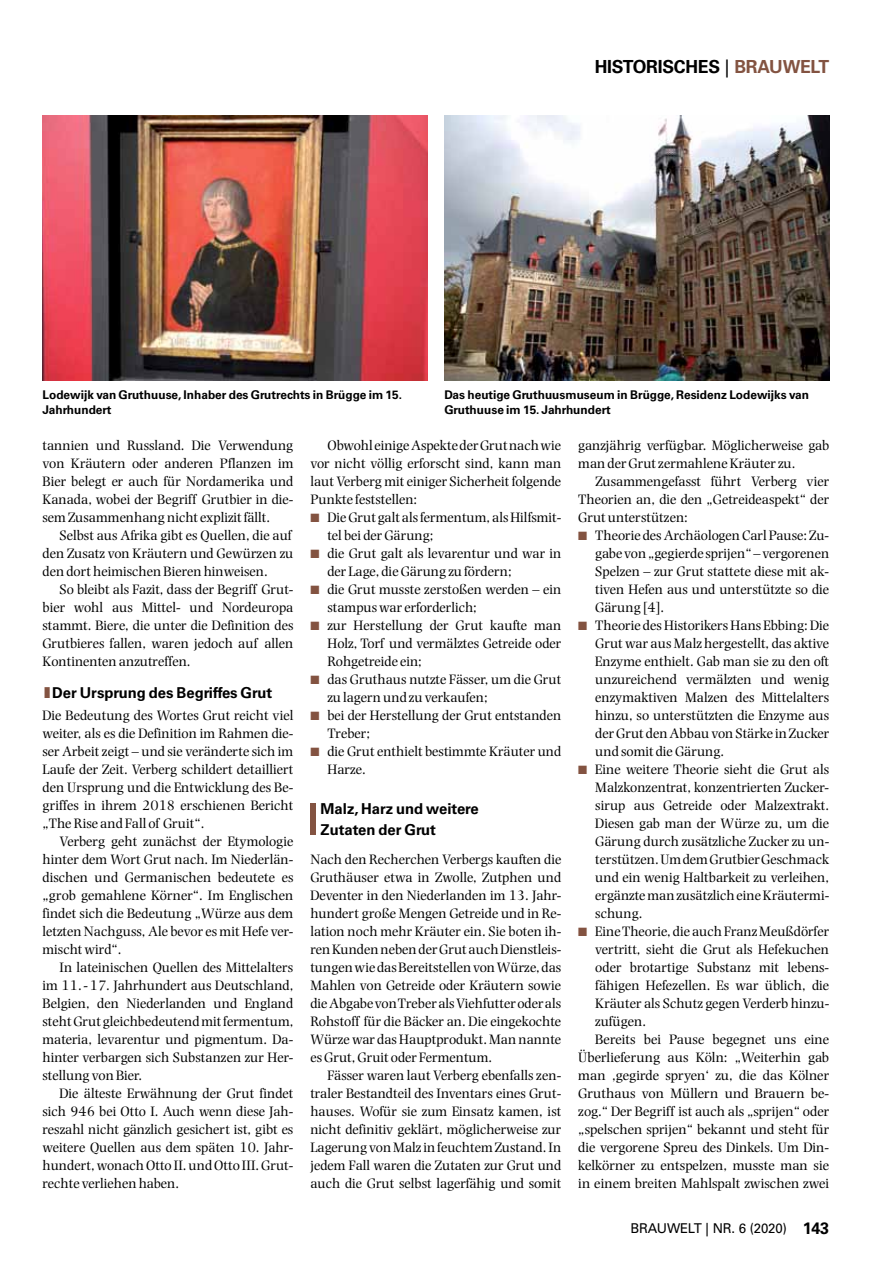
<style>
.page{position:relative;width:893px;height:1263px;background:#fff}
.page>*{position:absolute;margin:0;border:0;box-sizing:border-box;transform-origin:0 0}
.t1{font:44.1px "Univers";color:#835341;scale:1.23 1}
.t2{font:700 18px "Univers";letter-spacing:-.015em;color:#000}
.t3{font:700 15px/21px "Univers";color:#000}
.t4{font:14.25px/18px "Photina";color:#000;text-align:justify}
.t5{font:13.5px "Univers";letter-spacing:-.015em;color:#000}
.t6{font:700 12px/14.4px "Univers";color:#000}
.s1{font-weight:400}
.s2{color:#835341}
.s3{font-weight:700;font-size:16.5px}
</style>
<div class="page">
<img style="left:43px;top:116px;width:384px;height:265px">
<img style="left:444px;top:116px;width:385px;height:265px">
<p class="t2" style="left:595px;top:56px;width:236px">Historisches <span class="s1">|</span> <span class="s2">BRAUWELT</span></p>
<p class="t6" style="left:43px;top:388px;width:361px">Lodewijk van Gruthuuse, Inhaber des Grutrechts in Brügge im 15.<br>Jahrhundert</p>
<p class="t6" style="left:444px;top:388px;width:366px">Das heutige Gruthuusmuseum in Brügge, Residenz Lodewijks van<br>Gruthuuse im 15. Jahrhundert</p>
<p class="t4" style="left:43px;top:436px;width:252px">tannien und Russland. Die Verwendung von Kräutern oder anderen Pflanzen im Bier belegt er auch für Nordamerika und Kanada, wobei der Begriff Grutbier in die&shy;sem Zusammenhang nicht explizit fällt.</p>
<p class="t4" style="left:43px;top:526px;width:252px;text-align:left;text-indent:17px">Selbst aus Afrika gibt es Quellen, die auf den Zusatz von Kräutern und Gewürzen zu den dort heimischen Bieren hinweisen.</p>
<p class="t4" style="left:43px;top:580px;width:252px;text-indent:17px">So bleibt als Fazit, dass der Begriff Grut&shy;bier wohl aus Mittel- und Nordeuropa stammt. Biere, die unter die Definition des Grutbieres fallen, waren jedoch auf allen Kontinenten anzutreffen.</p>
<p class="t3" style="left:43px;top:682px;width:231px"><span class="s2">l</span>Der Ursprung des Begriffes Grut</p>
<p class="t4" style="left:43px;top:706px;width:252px">Die Bedeutung des Wortes Grut reicht viel weiter, als es die Definition im Rahmen die&shy;ser Arbeit zeigt – und sie veränderte sich im Laufe der Zeit. Verberg schildert detailliert den Ursprung und die Entwicklung des Be&shy;griffes in ihrem 2018 erschienen Bericht „The Rise and Fall of Gruit“.</p>
<p class="t4" style="left:43px;top:832px;width:252px;text-indent:17px">Verberg geht zunächst der Etymologie hinter dem Wort Grut nach. Im Niederlän&shy;dischen und Germanischen bedeutete es „grob gemahlene Körner“. Im Englischen findet sich die Bedeutung „Würze aus dem letzten Nachguss, Ale bevor es mit Hefe ver&shy;mischt wird“.</p>
<p class="t4" style="left:43px;top:958px;width:252px;text-indent:17px">In lateinischen Quellen des Mittelalters im 11.-17. Jahrhundert aus Deutschland, Belgien, den Niederlanden und England steht Grut gleichbedeutend mit fermentum, materia, levarentur und pigmentum. Da&shy;hinter verbargen sich Substanzen zur Her&shy;stellung von Bier.</p>
<p class="t4" style="left:43px;top:1084px;width:252px;text-indent:17px">Die älteste Erwähnung der Grut findet sich 946 bei Otto I. Auch wenn diese Jah&shy;reszahl nicht gänzlich gesichert ist, gibt es weitere Quellen aus dem späten 10. Jahr&shy;hundert, wonach Otto II. und Otto III. Grut&shy;rechte verliehen haben.</p>
<p class="t4" style="left:310px;top:436px;width:252px;text-indent:17px">Obwohl einige Aspekte der Grut nach wie vor nicht völlig erforscht sind, kann man laut Verberg mit einiger Sicherheit folgende Punkte feststellen:</p>
<p class="t4" style="left:327px;top:508px;width:235px;text-indent:-17px"><span class="s2">■</span> Die Grut galt als fermentum, als Hilfsmit&shy;tel bei der Gärung;</p>
<p class="t4" style="left:327px;top:544px;width:235px;text-indent:-17px"><span class="s2">■</span> die Grut galt als levarentur und war in der Lage, die Gärung zu fördern;</p>
<p class="t4" style="left:327px;top:580px;width:235px;text-indent:-17px"><span class="s2">■</span> die Grut musste zerstoßen werden – ein stampus war erforderlich;</p>
<p class="t4" style="left:327px;top:616px;width:235px;text-indent:-17px"><span class="s2">■</span> zur Herstellung der Grut kaufte man Holz, Torf und vermälztes Getreide oder Rohgetreide ein;</p>
<p class="t4" style="left:327px;top:670px;width:235px;text-indent:-17px"><span class="s2">■</span> das Gruthaus nutzte Fässer, um die Grut zu lagern und zu verkaufen;</p>
<p class="t4" style="left:327px;top:706px;width:235px;text-indent:-17px"><span class="s2">■</span> bei der Herstellung der Grut entstanden<br>Treber;</p>
<p class="t4" style="left:327px;top:742px;width:235px;text-indent:-17px"><span class="s2">■</span> die Grut enthielt bestimmte Kräuter und<br>Harze.</p>
<h1 class="t1" style="left:306px;top:793px;width:14px">L</h1>
<p class="t3" style="left:321px;top:798px;width:160px">Malz, Harz und weitere<br>Zutaten der Grut</p>
<p class="t4" style="left:310px;top:850px;width:252px">Nach den Recherchen Verbergs kauften die Gruthäuser etwa in Zwolle, Zutphen und Deventer in den Niederlanden im 13. Jahr&shy;hundert große Mengen Getreide und in Re&shy;lation noch mehr Kräuter ein. Sie boten ih&shy;ren Kunden neben der Grut auch Dienstleis&shy;tungen wie das Bereitstellen von Würze, das Mahlen von Getreide oder Kräutern sowie die Abgabe von Treber als Viehfutter oder als Rohstoff für die Bäcker an. Die eingekochte Würze war das Hauptprodukt. Man nannte es Grut, Gruit oder Fermentum.</p>
<p class="t4" style="left:310px;top:1066px;width:252px;text-indent:17px">Fässer waren laut Verberg ebenfalls zen&shy;traler Bestandteil des Inventars eines Grut&shy;hauses. Wofür sie zum Einsatz kamen, ist nicht definitiv geklärt, möglicherweise zur Lagerung von Malz in feuchtem Zustand. In jedem Fall waren die Zutaten zur Grut und auch die Grut selbst lagerfähig und somit</p>
<p class="t4" style="left:578px;top:436px;width:252px">ganzjährig verfügbar. Möglicherweise gab man der Grut zermahlene Kräuter zu.</p>
<p class="t4" style="left:578px;top:472px;width:252px;text-indent:17px">Zusammengefasst führt Verberg vier Theorien an, die den „Getreideaspekt“ der Grut unterstützen:</p>
<p class="t4" style="left:595px;top:526px;width:235px;text-indent:-17px"><span class="s2">■</span> Theorie des Archäologen Carl Pause: Zu&shy;gabe von „gegierde sprijen“ – vergorenen Spelzen – zur Grut stattete diese mit ak&shy;tiven Hefen aus und unterstützte so die Gärung [4].</p>
<p class="t4" style="left:595px;top:616px;width:235px;text-indent:-17px"><span class="s2">■</span> Theorie des Historikers Hans Ebbing: Die Grut war aus Malz hergestellt, das aktive Enzyme enthielt. Gab man sie zu den oft unzureichend vermälzten und wenig enzymaktiven Malzen des Mittelalters hinzu, so unterstützten die Enzyme aus der Grut den Abbau von Stärke in Zucker und somit die Gärung.</p>
<p class="t4" style="left:595px;top:760px;width:235px;text-indent:-17px"><span class="s2">■</span> Eine weitere Theorie sieht die Grut als Malzkonzentrat, konzentrierten Zucker&shy;sirup aus Getreide oder Malzextrakt.<br>Diesen gab man der Würze zu, um die Gärung durch zusätzliche Zucker zu un&shy;terstützen. Um dem Grutbier Geschmack und ein wenig Haltbarkeit zu verleihen, ergänzte man zusätzlich eine Kräutermi&shy;schung.</p>
<p class="t4" style="left:578px;top:922px;width:252px"><span class="s2">■</span> Eine Theorie, die auch Franz Meußdörfer</p>
<p class="t4" style="left:595px;top:940px;width:235px">vertritt, sieht die Grut als Hefekuchen</p>
<p class="t4" style="left:595px;top:958px;width:235px">oder brotartige Substanz mit lebens-</p>
<p class="t4" style="left:595px;top:976px;width:235px">fähigen Hefezellen. Es war üblich, die</p>
<p class="t4" style="left:595px;top:994px;width:235px">Kräuter als Schutz gegen Verderb hinzu-</p>
<p class="t4" style="left:595px;top:1012px;width:52px">zufügen.</p>
<p class="t4" style="left:595px;top:1030px;width:235px">Bereits bei Pause begegnet uns eine</p>
<p class="t4" style="left:578px;top:1048px;width:252px">Überlieferung aus Köln: „Weiterhin gab</p>
<p class="t4" style="left:578px;top:1066px;width:252px">man ‚gegirde spryen‘ zu, die das Kölner</p>
<p class="t4" style="left:578px;top:1084px;width:252px">Gruthaus von Müllern und Brauern be-</p>
<p class="t4" style="left:578px;top:1102px;width:252px">zog.“ Der Begriff ist auch als „sprijen“ oder</p>
<p class="t4" style="left:578px;top:1120px;width:252px">„spelschen sprijen“ bekannt und steht für</p>
<p class="t4" style="left:578px;top:1138px;width:252px">die vergorene Spreu des Dinkels. Um Din-</p>
<p class="t4" style="left:578px;top:1156px;width:252px">kelkörner zu entspelzen, musste man sie</p>
<p class="t4" style="left:578px;top:1174px;width:252px">in einem breiten Mahlspalt zwischen zwei</p>
<p class="t5" style="left:631px;top:1221px;width:200px">BRAUWELT | NR. 6 (2020) <span class="s3">143</span></p>
</div>
